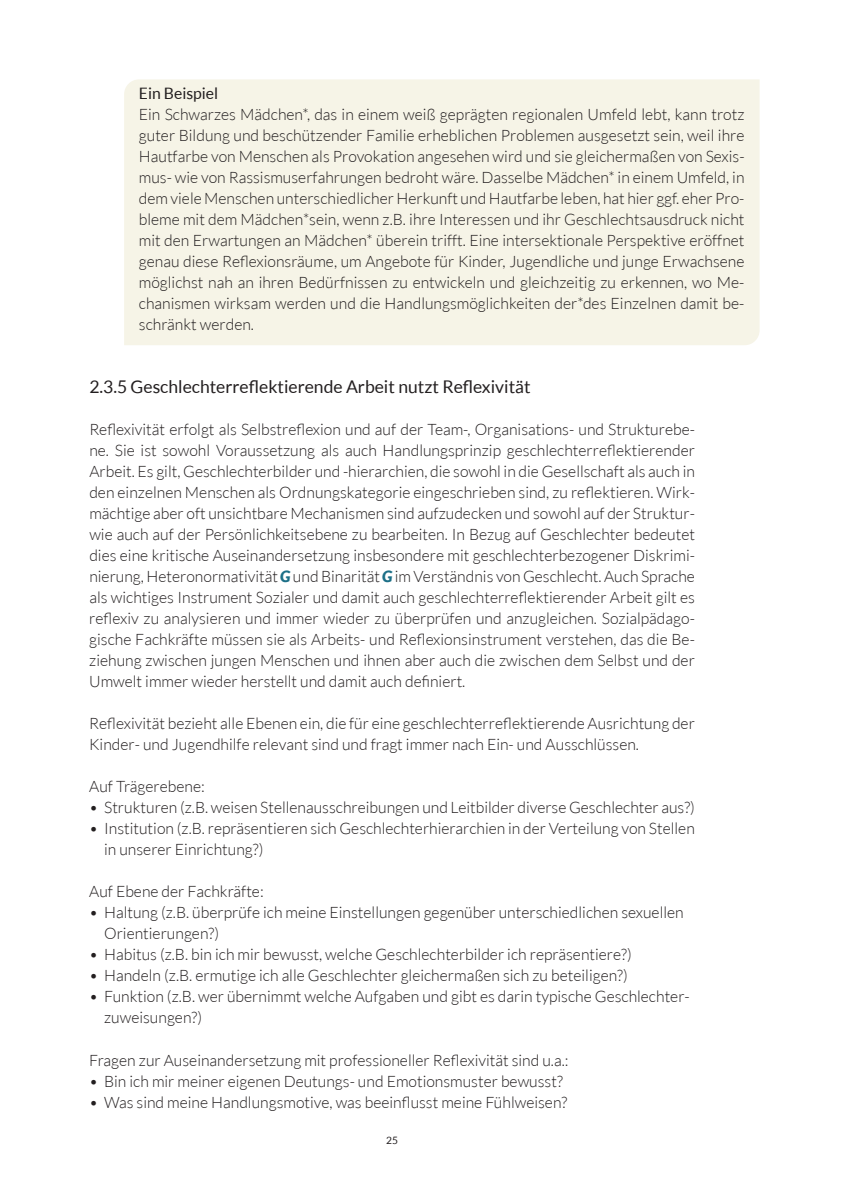
<style>
.page{position:relative;width:844px;height:1191px;background:#fff}
.page>*{position:absolute;margin:0;border:0;box-sizing:border-box;transform-origin:0 0}
.t1{font:17.5px "Lato";color:#231f20}
.t2{font:300 15.75px/21px "Lato";color:#231f20}
.t3{font:15.75px "Lato";color:#231f20}
.t4{font:10.15px "Lato";color:#231f20}
.s1{font-weight:900;font-style:italic;color:#1c6f87}
</style>
<div class="page">
<div style="left:124px;top:79px;width:635px;height:266px;background:#f6f4e7"></div>
<p class="t3" style="left:139px;top:85px;width:81px">Ein Beispiel</p>
<p class="t2" style="left:139px;top:104px;width:607px;text-align:justify">Ein Schwarzes Mädchen*, das in einem weiß geprägten regionalen Umfeld lebt, kann trotz guter Bildung und beschützender Familie erheblichen Problemen ausgesetzt sein, weil ihre Hautfarbe von Menschen als Provokation angesehen wird und sie gleichermaßen von Sexis&shy;mus- wie von Rassismuserfahrungen bedroht wäre. Dasselbe Mädchen* in einem Umfeld, in dem viele Menschen unterschiedlicher Herkunft und Hautfarbe leben, hat hier ggf. eher Pro&shy;bleme mit dem Mädchen*sein, wenn z.B. ihre Interessen und ihr Geschlechtsausdruck nicht mit den Erwartungen an Mädchen* überein trifft. Eine intersektionale Perspektive eröffnet genau diese Reflexionsräume, um Angebote für Kinder, Jugendliche und junge Erwachsene möglichst nah an ihren Bedürfnissen zu entwickeln und gleichzeitig zu erkennen, wo Me&shy;chanismen wirksam werden und die Handlungsmöglichkeiten der*des Einzelnen damit be&shy;schränkt werden.</p>
<p class="t1" style="left:89px;top:377px;width:442px">2.3.5 Geschlechterreflektierende Arbeit nutzt Reflexivität</p>
<p class="t2" style="left:89px;top:419px;width:607px;text-align:justify">Reflexivität erfolgt als Selbstreflexion und auf der Team-, Organisations- und Strukturebe&shy;ne. Sie ist sowohl Voraussetzung als auch Handlungsprinzip geschlechterreflektierender Arbeit. Es gilt, Geschlechterbilder und -hierarchien, die sowohl in die Gesellschaft als auch in den einzelnen Menschen als Ordnungskategorie eingeschrieben sind, zu reflektieren. Wirk&shy;mächtige aber oft unsichtbare Mechanismen sind aufzudecken und sowohl auf der Struktur&shy;wie auch auf der Persönlichkeitsebene zu bearbeiten. In Bezug auf Geschlechter bedeutet dies eine kritische Auseinandersetzung insbesondere mit geschlechterbezogener Diskrimi&shy;nierung, Heteronormativität<span class="s1">G</span> und Binarität<span class="s1">G</span> im Verständnis von Geschlecht. Auch Sprache als wichtiges Instrument Sozialer und damit auch geschlechterreflektierender Arbeit gilt es reflexiv zu analysieren und immer wieder zu überprüfen und anzugleichen. Sozialpädago&shy;gische Fachkräfte müssen sie als Arbeits- und Reflexionsinstrument verstehen, das die Be&shy;ziehung zwischen jungen Menschen und ihnen aber auch die zwischen dem Selbst und der Umwelt immer wieder herstellt und damit auch definiert.</p>
<p class="t2" style="left:89px;top:713px;width:607px">Reflexivität bezieht alle Ebenen ein, die für eine geschlechterreflektierende Ausrichtung der<br>Kinder- und Jugendhilfe relevant sind und fragt immer nach Ein- und Ausschlüssen.</p>
<p class="t2" style="left:89px;top:776px;width:117px">Auf Trägerebene:</p>
<p class="t2" style="left:89px;top:797px;width:607px">• Strukturen (z.B. weisen Stellenausschreibungen und Leitbilder diverse Geschlechter aus?)</p>
<p class="t2" style="left:104px;top:818px;width:592px;text-indent:-15px">• Institution (z.B. repräsentieren sich Geschlechterhierarchien in der Verteilung von Stellen in unserer Einrichtung?)</p>
<p class="t2" style="left:89px;top:881px;width:176px">Auf Ebene der Fachkräfte:</p>
<p class="t2" style="left:104px;top:902px;width:581px;text-indent:-15px">• Haltung (z.B. überprüfe ich meine Einstellungen gegenüber unterschiedlichen sexuellen<br>Orientierungen?)</p>
<p class="t2" style="left:89px;top:944px;width:544px">• Habitus (z.B. bin ich mir bewusst, welche Geschlechterbilder ich repräsentiere?)</p>
<p class="t2" style="left:89px;top:965px;width:540px">• Handeln (z.B. ermutige ich alle Geschlechter gleichermaßen sich zu beteiligen?)</p>
<p class="t2" style="left:104px;top:986px;width:587px;text-indent:-15px">• Funktion (z.B. wer übernimmt welche Aufgaben und gibt es darin typische Geschlechter&shy;zuweisungen?)</p>
<p class="t2" style="left:89px;top:1049px;width:481px">Fragen zur Auseinandersetzung mit professioneller Reflexivität sind u.a.:</p>
<p class="t2" style="left:89px;top:1070px;width:475px">• Bin ich mir meiner eigenen Deutungs- und Emotionsmuster bewusst?</p>
<p class="t2" style="left:89px;top:1091px;width:479px">• Was sind meine Handlungsmotive, was beeinflusst meine Fühlweisen?</p>
<p class="t4" style="left:386px;top:1134px;width:13px">25</p>
</div>
